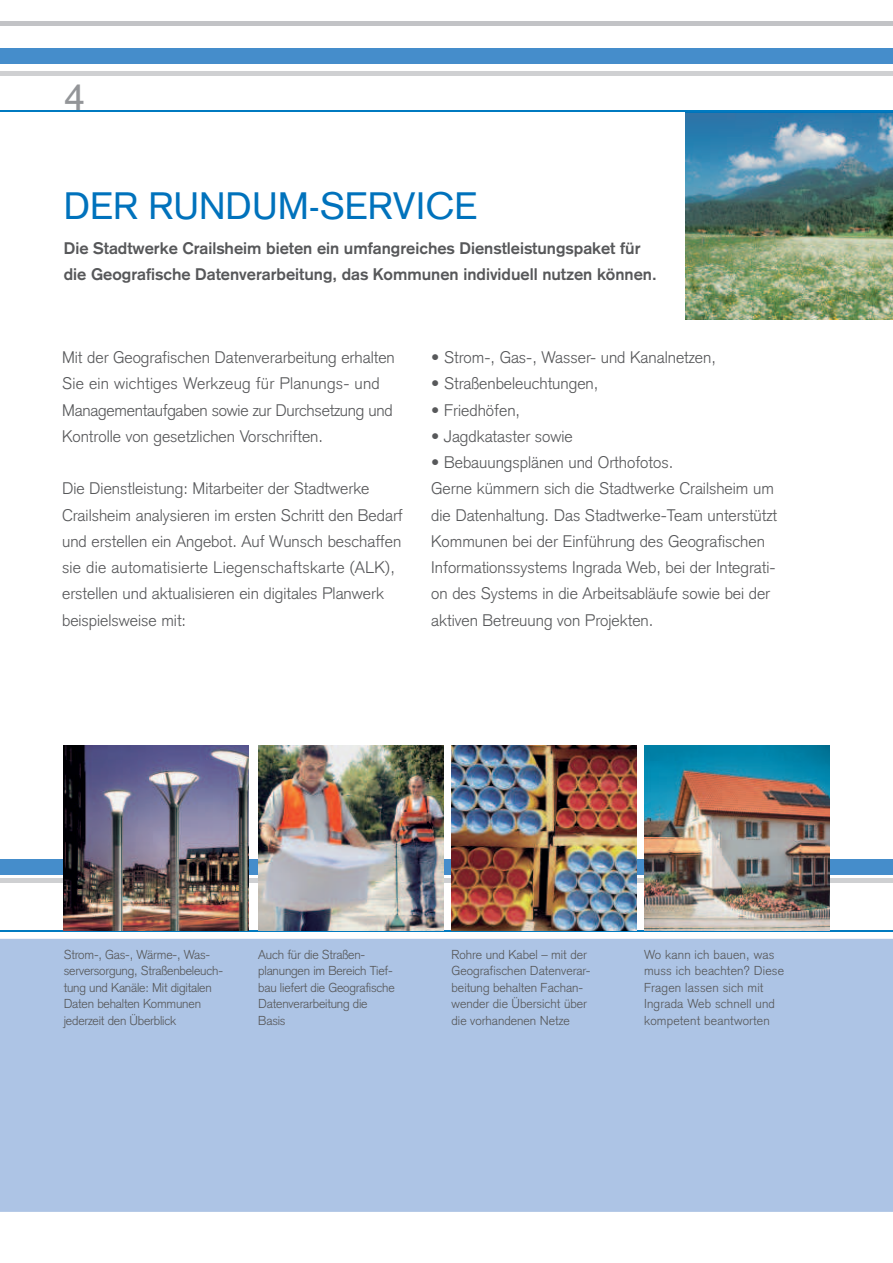
<style>
.page{position:relative;width:893px;height:1263px;background:#fff}
.page>*{position:absolute;margin:0;border:0;box-sizing:border-box;transform-origin:0 0}
.t1{font:37.5px "Basic Commercial";color:#0072bc}
.t2{font:37.5px "Basic Commercial";color:#939598}
.t3{font:300 16.5px/26.2px "Basic Commercial";color:#57585a}
.t4{font:700 16.5px/26.2px "Basic Commercial";color:#57585a}
.t5{font:300 12.75px/16.5px "Basic Commercial";letter-spacing:-.015em;color:#57585a}
.t6{font:300 12.75px/16.5px "Basic Commercial";letter-spacing:.015em;color:#57585a}
</style>
<div class="page">
<img style="left:685px;top:112px;width:208px;height:208px">
<div style="left:0;top:938px;width:893px;height:274px;background:#adc4e5"></div>
<hr style="left:0;top:930px;width:893px;height:2px;background:#007ac0">
<hr style="left:0;top:879px;width:893px;height:4px;background:#cfd0d2">
<div style="left:0;top:859px;width:893px;height:15px;background:#458dcb"></div>
<hr style="left:0;top:111px;width:893px;height:1px;background:#007ac0">
<div style="left:0;top:21px;width:893px;height:5px;background:#c2c3c6"></div>
<div style="left:0;top:71px;width:893px;height:5px;background:#cfd0d2"></div>
<div style="left:0;top:48px;width:893px;height:15px;background:#458dcb"></div>
<img style="left:452px;top:745px;width:185px;height:185px">
<img style="left:644px;top:745px;width:185px;height:185px">
<img style="left:258px;top:745px;width:185px;height:185px">
<img style="left:64px;top:745px;width:185px;height:185px">
<h1 class="t2" style="left:64px;top:75px;width:22px">4</h1>
<h1 class="t1" style="left:64px;top:184px;width:415px">DER RUNDUM-SERVICE</h1>
<p class="t4" style="left:64px;top:236px;width:594px">Die Stadtwerke Crailsheim bieten ein umfangreiches Dienstleistungspaket für die Geografische Datenverarbeitung, das Kommunen individuell nutzen können.</p>
<p class="t3" style="left:62px;top:346px;width:334px">Mit der Geografischen Datenverarbeitung erhalten Sie ein wichtiges Werkzeug für Planungs- und Managementaufgaben sowie zur Durchsetzung und Kontrolle von gesetzlichen Vorschriften.</p>
<p class="t3" style="left:62px;top:477px;width:342px">Die Dienstleistung: Mitarbeiter der Stadtwerke Crailsheim analysieren im ersten Schritt den Bedarf und erstellen ein Angebot. Auf Wunsch beschaffen sie die automatisierte Liegenschaftskarte (ALK), erstellen und aktualisieren ein digitales Planwerk beispielsweise mit:</p>
<p class="t3" style="left:431px;top:346px;width:286px">• Strom-, Gas-, Wasser- und Kanalnetzen,</p>
<p class="t3" style="left:431px;top:372px;width:169px">• Straßenbeleuchtungen,</p>
<p class="t3" style="left:431px;top:398px;width:90px">• Friedhöfen,</p>
<p class="t3" style="left:431px;top:425px;width:143px">• Jagdkataster sowie</p>
<p class="t3" style="left:431px;top:451px;width:347px">• Bebauungsplänen und Orthofotos.<br>Gerne kümmern sich die Stadtwerke Crailsheim um die Datenhaltung. Das Stadtwerke-Team unterstützt Kommunen bei der Einführung des Geografischen Informationssystems Ingrada Web, bei der Integrati&shy;on des Systems in die Arbeitsabläufe sowie bei der aktiven Betreuung von Projekten.</p>
<p class="t5" style="left:64px;top:947px;width:161px">Strom-, Gas-, Wärme-, Was&shy;serversorgung, Straßenbeleuch&shy;tung und Kanäle: Mit digitalen<br>Daten behalten Kommunen jederzeit den Überblick</p>
<p class="t5" style="left:258px;top:947px;width:138px">Auch für die Straßen&shy;planungen im Bereich Tief&shy;bau liefert die Geografische<br>Datenverarbeitung die<br>Basis</p>
<p class="t5" style="left:452px;top:947px;width:140px">Rohre und Kabel – mit der<br>Geografischen Datenverar&shy;beitung behalten Fachan&shy;wender die Übersicht über die vorhandenen Netze</p>
<p class="t6" style="left:644px;top:947px;width:142px">Wo kann ich bauen, was muss ich beachten? Diese<br>Fragen lassen sich mit<br>Ingrada Web schnell und kompetent beantworten</p>
</div>
